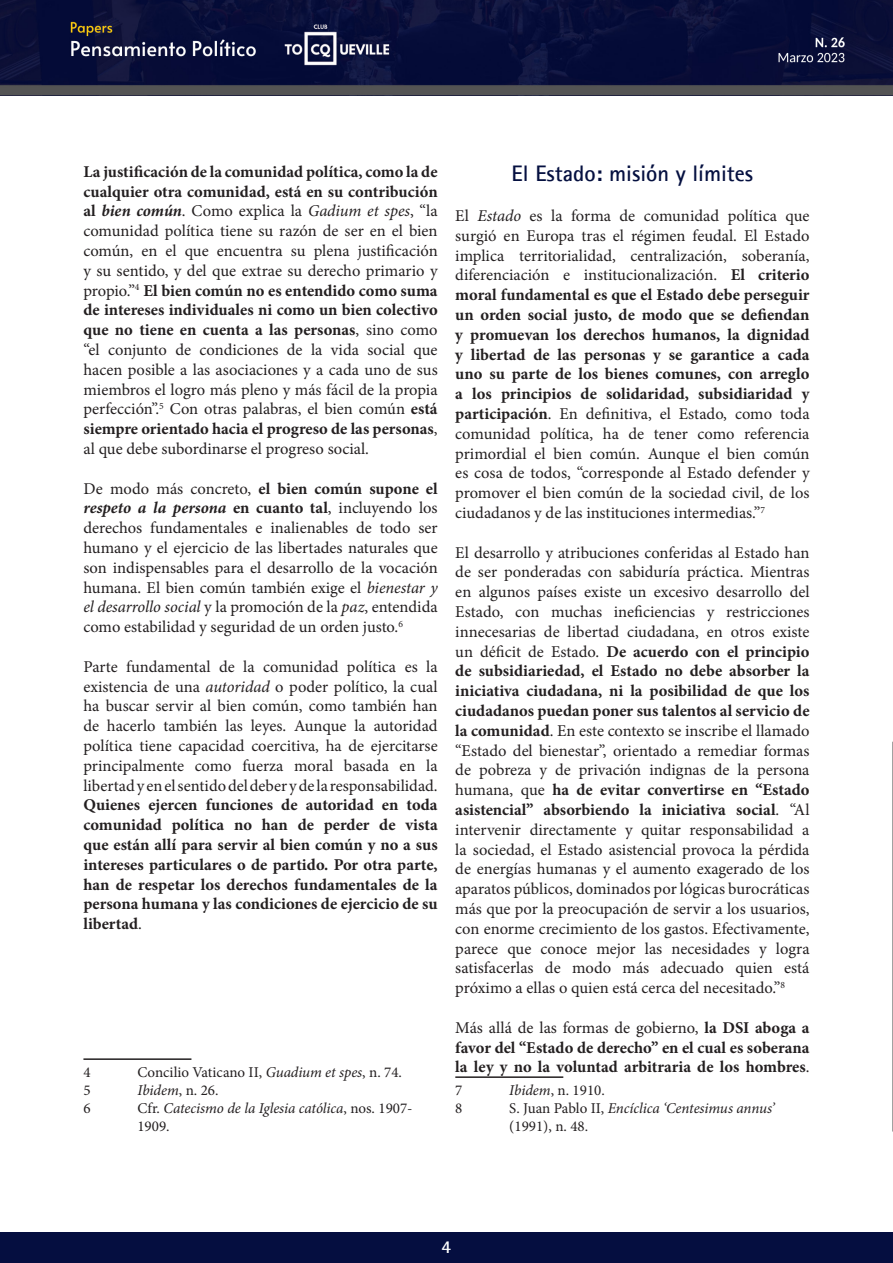
<style>
.page{position:relative;width:893px;height:1263px;background:#fff}
.page>*{position:absolute;margin:0;border:0;box-sizing:border-box;transform-origin:0 0}
.t1{font:700 22.5px "AT Rotis Sans Serif";color:#051040}
.t2{font:700 18px "AT Rotis Sans Serif";color:#fff}
.t3{font:16.5px/19.8px "Minion Pro";color:#231f20;text-align:justify}
.t4{font:700 16.5px/19.8px "Minion Pro";color:#231f20;text-align:justify}
.t5{font:15px/18px "Minion Pro";color:#231f20}
.t6{font:italic 15px/18px "Minion Pro";letter-spacing:-.005em;color:#231f20}
.s1{font-weight:700}
.s2{font-weight:700;font-style:italic}
.s3{font-style:italic}
.s4{font-style:normal}
.s5{font-weight:400}
</style>
<div class="page">
<img style="left:0;top:0;width:893px;height:95px">
<div style="left:0;top:1232px;width:893px;height:31px;background:#050e40"></div>
<hr style="left:83px;top:1058px;width:108px;height:2px;background:#231f20">
<hr style="left:455px;top:1076px;width:108px;height:2px;background:#231f20">
<svg style="left:892px;top:742px;width:1px;height:389px"></svg>
<p class="t3" style="left:83px;top:162px;width:356px"><span class="s1">La justificación de la comunidad política, como la de cualquier otra comunidad, está en su contribución al</span> <span class="s2">bien común</span>. Como explica la <span class="s3">Gadium et spes</span>, “la comunidad política tiene su razón de ser en el bien común, en el que encuentra su plena justificación y su sentido, y del que extrae su derecho primario y propio.”<sup>4</sup> <span class="s1">El bien común no es entendido como suma de intereses individuales ni como un bien colectivo que no tiene en cuenta a las personas</span>, sino como “el conjunto de condiciones de la vida social que hacen posible a las asociaciones y a cada uno de sus miembros el logro más pleno y más fácil de la propia perfección”.<sup>5</sup> Con otras palabras, el bien común <span class="s1">está siempre orientado hacia el progreso de las personas</span>, al que debe subordinarse el progreso social.</p>
<p class="t3" style="left:83px;top:478px;width:356px">De modo más concreto, <span class="s1">el bien común supone el </span><span class="s2">respeto a la persona</span> <span class="s1">en cuanto tal</span>, incluyendo los derechos fundamentales e inalienables de todo ser humano y el ejercicio de las libertades naturales que son indispensables para el desarrollo de la vocación humana. El bien común también exige el <span class="s3">bienestar y el desarrollo social</span> y la promoción de la <span class="s3">paz</span>, entendida como estabilidad y seguridad de un orden justo.<sup>6</sup></p>
<p class="t3" style="left:83px;top:657px;width:356px">Parte fundamental de la comunidad política es la existencia de una <span class="s3">autoridad</span> o poder político, la cual ha buscar servir al bien común, como también han de hacerlo también las leyes. Aunque la autoridad política tiene capacidad coercitiva, ha de ejercitarse principalmente como fuerza moral basada en la libertad y en el sentido del deber y de la responsabilidad.<br><span class="s1">Quienes ejercen funciones de autoridad en toda comunidad política no han de perder de vista que están allí para servir al bien común y no a sus intereses particulares o de partido. Por otra parte, han de respetar los derechos fundamentales de la persona humana y las condiciones de ejercicio de su libertad</span>.</p>
<p class="t5" style="left:83px;top:1063px;width:9px">4</p>
<p class="t5" style="left:137px;top:1063px;width:266px">Concilio Vaticano II, <span class="s3">Guadium et spes</span>, n. 74.</p>
<p class="t5" style="left:83px;top:1081px;width:9px">5</p>
<p class="t6" style="left:137px;top:1081px;width:83px">Ibidem<span class="s4">, n. 26.</span></p>
<p class="t5" style="left:83px;top:1099px;width:9px">6</p>
<p class="t6" style="left:137px;top:1099px;width:277px"><span class="s4">Cfr.</span> Catecismo de la Iglesia católica<span class="s4">, nos. 1907-<br>1909.</span></p>
<p class="t1" style="left:512px;top:160px;width:243px">El Estado: misión y límites</p>
<p class="t3" style="left:455px;top:206px;width:356px">El <span class="s3">Estado</span> es la forma de comunidad política que surgió en Europa tras el régimen feudal. El Estado implica territorialidad, centralización, soberanía, diferenciación e institucionalización. <span class="s1">El criterio moral fundamental es que el Estado debe perseguir un orden social justo, de modo que se defiendan y promuevan los derechos humanos, la dignidad y libertad de las personas y se garantice a cada uno su parte de los bienes comunes, con arreglo a los principios de solidaridad, subsidiaridad y participación</span>. En definitiva, el Estado, como toda comunidad política, ha de tener como referencia primordial el bien común. Aunque el bien común es cosa de todos, “corresponde al Estado defender y promover el bien común de la sociedad civil, de los ciudadanos y de las instituciones intermedias.”<sup>7</sup></p>
<p class="t3" style="left:455px;top:542px;width:356px">El desarrollo y atribuciones conferidas al Estado han de ser ponderadas con sabiduría práctica. Mientras en algunos países existe un excesivo desarrollo del Estado, con muchas ineficiencias y restricciones innecesarias de libertad ciudadana, en otros existe un déficit de Estado. <span class="s1">De acuerdo con el principio de subsidiariedad, el Estado no debe absorber la iniciativa ciudadana, ni la posibilidad de que los ciudadanos puedan poner sus talentos al servicio de la comunidad</span>. En este contexto se inscribe el llamado “Estado del bienestar”, orientado a remediar formas de pobreza y de privación indignas de la persona humana, que <span class="s1">ha de evitar convertirse en “Estado asistencial” absorbiendo la iniciativa social</span>. “Al intervenir directamente y quitar responsabilidad a la sociedad, el Estado asistencial provoca la pérdida de energías humanas y el aumento exagerado de los aparatos públicos, dominados por lógicas burocráticas más que por la preocupación de servir a los usuarios, con enorme crecimiento de los gastos. Efectivamente, parece que conoce mejor las necesidades y logra satisfacerlas de modo más adecuado quien está próximo a ellas o quien está cerca del necesitado.”<sup>8</sup></p>
<p class="t4" style="left:455px;top:1017px;width:356px"><span class="s5">Más allá de las formas de gobierno,</span> la DSI aboga a favor del “Estado de derecho” en el cual es soberana la ley y no la voluntad arbitraria de los hombres<span class="s5">.</span></p>
<p class="t5" style="left:455px;top:1081px;width:9px">7</p>
<p class="t5" style="left:509px;top:1081px;width:97px"><span class="s3">Ibidem</span>, n. 1910.</p>
<p class="t5" style="left:455px;top:1099px;width:9px">8</p>
<p class="t5" style="left:509px;top:1099px;width:267px">S. Juan Pablo II, <span class="s3">Encíclica ‘Centesimus annus’ </span>(1991), n. 48.</p>
<p class="t2" style="left:442px;top:1235px;width:11px">4</p>
</div>
